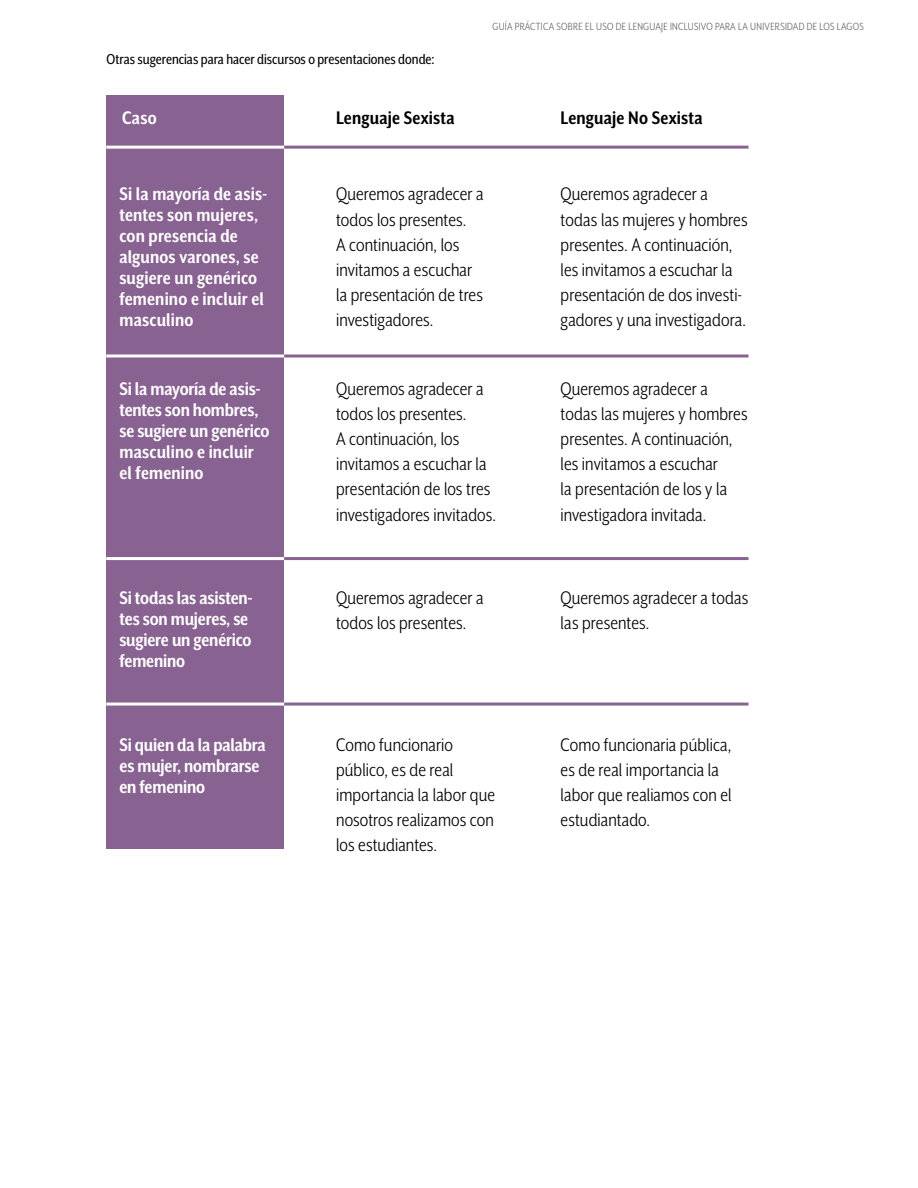
<style>
.page{position:relative;width:918px;height:1188px;background:#fff}
.page>*{position:absolute;margin:0;border:0;box-sizing:border-box;transform-origin:0 0}
.t1{font:21px/25.2px "Mr Eaves XL San Nar OT";letter-spacing:.005em;color:#000}
.t2{font:700 21px/21px "Mr Eaves XL San Nar OT";letter-spacing:-.005em;color:#fff}
.t3{font:700 21px "Mr Eaves XL San Nar OT";letter-spacing:.01em;color:#000}
.t4{font:16.5px "Mr Eaves XL San Nar OT";letter-spacing:-.005em;color:#000}
.t5{font:12px "Mr Eaves XL San Nar OT";letter-spacing:.025em;color:#666767}
</style>
<div class="page">
<div style="left:106px;top:95px;width:178px;height:753px;background:#886291"></div>
<hr style="left:284px;top:146px;width:465px;height:3px;background:#886291">
<hr style="left:284px;top:354px;width:465px;height:3px;background:#886291">
<hr style="left:284px;top:557px;width:465px;height:3px;background:#886291">
<hr style="left:284px;top:703px;width:465px;height:3px;background:#886291">
<hr style="left:106px;top:146px;width:178px;height:3px;background:#fff">
<hr style="left:106px;top:354px;width:178px;height:3px;background:#fff">
<hr style="left:106px;top:557px;width:178px;height:3px;background:#fff">
<hr style="left:106px;top:703px;width:178px;height:3px;background:#fff">
<p class="t4" style="left:106px;top:51px;width:330px">Otras sugerencias para hacer discursos o presentaciones donde:</p>
<p class="t5" style="left:492px;top:20px;width:373px">GUÍA PRÁCTICA SOBRE EL USO DE LENGUAJE INCLUSIVO PARA LA UNIVERSIDAD DE LOS LAGOS</p>
<p class="t2" style="left:122px;top:107px;width:36px">Caso</p>
<p class="t3" style="left:336px;top:106px;width:120px">Lenguaje Sexista</p>
<p class="t3" style="left:561px;top:106px;width:144px">Lenguaje No Sexista</p>
<p class="t2" style="left:119px;top:183px;width:149px">Si la mayoría de asis&shy;tentes son mujeres, con presencia de algunos varones, se sugiere un genérico femenino e incluir el masculino</p>
<p class="t2" style="left:119px;top:378px;width:152px">Si la mayoría de asis&shy;tentes son hombres, se sugiere un genérico masculino e incluir el femenino</p>
<p class="t1" style="left:336px;top:181px;width:149px">Queremos agradecer a todos los presentes.<br>A continuación, los invitamos a escuchar la presentación de tres investigadores.</p>
<p class="t1" style="left:336px;top:375px;width:161px">Queremos agradecer a todos los presentes.<br>A continuación, los invitamos a escuchar la presentación de los tres investigadores invitados.</p>
<p class="t2" style="left:119px;top:587px;width:135px">Si todas las asisten&shy;tes son mujeres, se sugiere un genérico femenino</p>
<p class="t1" style="left:336px;top:585px;width:149px">Queremos agradecer a todos los presentes.</p>
<p class="t2" style="left:119px;top:734px;width:148px">Si quien da la palabra es mujer, nombrarse en femenino</p>
<p class="t1" style="left:336px;top:731px;width:160px">Como funcionario público, es de real importancia la labor que nosotros realizamos con los estudiantes.</p>
<p class="t1" style="left:561px;top:181px;width:189px">Queremos agradecer a todas las mujeres y hombres presentes. A continuación, les invitamos a escuchar la presentación de dos investi&shy;gadores y una investigadora.</p>
<p class="t1" style="left:561px;top:375px;width:189px">Queremos agradecer a todas las mujeres y hombres presentes. A continuación, les invitamos a escuchar<br>la presentación de los y la investigadora invitada.</p>
<p class="t1" style="left:561px;top:585px;width:189px">Queremos agradecer a todas las presentes.</p>
<p class="t1" style="left:561px;top:731px;width:172px">Como funcionaria pública, es de real importancia la labor que realiamos con el estudiantado.</p>
</div>
